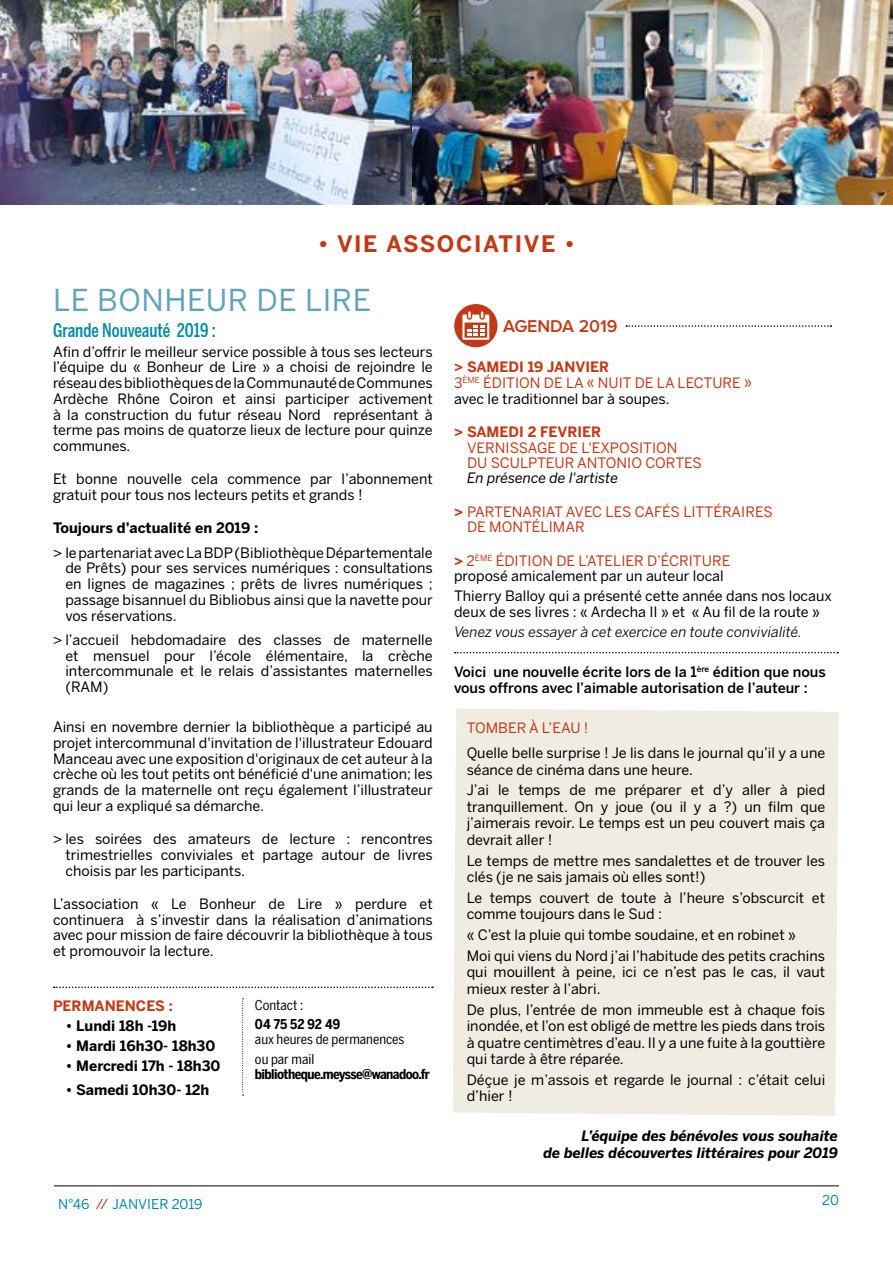
<style>
.page{position:relative;width:893px;height:1263px;background:#fff}
.page>*{position:absolute;margin:0;border:0;box-sizing:border-box;transform-origin:0 0}
.t1{font:30px "Benton Sans";letter-spacing:.02em;color:#60a4bb}
.t2{font:700 22.5px "Benton Sans";letter-spacing:.07em;color:#c43915}
.t3{font:500 18.75px "Benton Sans Compressed";color:#008ba7}
.t4{font:600 17.7px "Proxima Nova A";color:#c43915}
.t5{font:14.25px/15.8px "Benton Sans";color:#000}
.t6{font:14.25px/15.8px "Benton Sans";color:#c43915}
.t7{font:500 14.25px/15.8px "Benton Sans";color:#000}
.t8{font:700 14.25px "Benton Sans";color:#000}
.t9{font:italic 700 14.25px/16.2px "Benton Sans";color:#000;text-align:right}
.t10{font:italic 14.25px "Benton Sans";color:#000}
.t11{font:700 14.25px "Benton Sans";color:#c43915}
.t12{font:italic 14.25px "Benton Sans";color:#000}
.t13{font:700 13.5px "Benton Sans Condensed";letter-spacing:-.04em;color:#000}
.t14{font:13.5px/19.2px "Benton Sans Condensed";color:#000}
.t15{font:13.5px "Benton Sans";color:#008ba7}
.s1{font-weight:700}
.s2{color:#000}
.s3{font-weight:700;color:#c43915}
.s4{color:#c43915}
</style>
<div class="page">
<hr style="left:54px;top:1185px;width:785px;height:1px;background:#000">
<div style="left:453px;top:708px;width:386px;height:408px;background:#efece1"></div>
<img style="left:0;top:0;width:412px;height:205px">
<img style="left:412px;top:0;width:481px;height:205px">
<svg style="left:626px;top:325px;width:205px;height:2px"></svg>
<div style="left:454px;top:304px;width:43px;height:43px;background:#c43915;border-radius:50%"></div>
<svg style="left:462px;top:311px;width:27px;height:29px"></svg>
<svg style="left:242px;top:998px;width:2px;height:98px"></svg>
<svg style="left:54px;top:986px;width:379px;height:2px"></svg>
<svg style="left:455px;top:652px;width:383px;height:1px"></svg>
<h2 class="t2" style="left:318px;top:229px;width:258px">• VIE ASSOCIATIVE •</h2>
<h1 class="t1" style="left:53px;top:282px;width:320px">LE BONHEUR DE LIRE</h1>
<h3 class="t3" style="left:53px;top:318px;width:164px">Grande Nouveauté 2019 :</h3>
<p class="t5" style="left:53px;top:344px;width:381px;text-align:justify">Afin d’offrir le meilleur service possible à tous ses lecteurs l’équipe du « Bonheur de Lire » a choisi de rejoindre le réseau des bibliothèques de la Communauté de Communes Ardèche Rhône Coiron et ainsi participer activement à la construction du futur réseau Nord représentant à terme pas moins de quatorze lieux de lecture pour quinze communes.</p>
<p class="t5" style="left:53px;top:471px;width:381px">Et bonne nouvelle cela commence par l’abonnement gratuit pour tous nos lecteurs petits et grands !</p>
<p class="t8" style="left:53px;top:519px;width:207px">Toujours d’actualité en 2019 :</p>
<p class="t5" style="left:65px;top:545px;width:369px;text-align:justify;text-indent:-12px">&gt; le partenariat avec La BDP (Bibliothèque Départementale de Prêts) pour ses services numériques : consultations en lignes de magazines ; prêts de livres numériques ; passage bisannuel du Bibliobus ainsi que la navette pour vos réservations.</p>
<p class="t5" style="left:65px;top:632px;width:369px;text-align:justify;text-indent:-12px">&gt; l’accueil hebdomadaire des classes de maternelle et mensuel pour l’école élémentaire, la crèche intercommunale et le relais d’assistantes maternelles (RAM)</p>
<p class="t5" style="left:53px;top:719px;width:381px;text-align:justify">Ainsi en novembre dernier la bibliothèque a participé au projet intercommunal d'invitation de l'illustrateur Edouard Manceau avec une exposition d'originaux de cet auteur à la crèche où les tout petits ont bénéficié d'une animation; les grands de la maternelle ont reçu également l’illustrateur qui leur a expliqué sa démarche.</p>
<p class="t5" style="left:65px;top:831px;width:369px;text-align:justify;text-indent:-12px">&gt; les soirées des amateurs de lecture : rencontres trimestrielles conviviales et partage autour de livres choisis par les participants.</p>
<p class="t5" style="left:53px;top:896px;width:381px;text-align:justify">L’association « Le Bonheur de Lire » perdure et continuera à s’investir dans la réalisation d’animations avec pour mission de faire découvrir la bibliothèque à tous et promouvoir la lecture.</p>
<p class="t4" style="left:503px;top:316px;width:116px">AGENDA 2019</p>
<p class="t6" style="left:454px;top:359px;width:300px"><span class="s1">&gt; SAMEDI 19 JANVIER<br></span>3<sup>ÈME</sup> ÉDITION DE LA « NUIT DE LA LECTURE » <span class="s2">avec le traditionnel bar à soupes.</span></p>
<p class="t11" style="left:454px;top:423px;width:149px">&gt; SAMEDI 2 FEVRIER</p>
<p class="t6" style="left:467px;top:440px;width:236px">VERNISSAGE DE L'EXPOSITION<br>DU SCULPTEUR ANTONIO CORTES</p>
<p class="t12" style="left:467px;top:469px;width:153px">En présence de l'artiste</p>
<p class="t6" style="left:467px;top:504px;width:307px;text-indent:-13px"><span class="s1">&gt;</span> PARTENARIAT AVEC LES CAFÉS LITTÉRAIRES<br>DE MONTÉLIMAR</p>
<p class="t5" style="left:454px;top:553px;width:278px"><span class="s3">&gt;</span> <span class="s4">2</span><sup>ÈME</sup> <span class="s4">ÉDITION DE L’ATELIER D’ÉCRITURE </span>proposé amicalement par un auteur local</p>
<p class="t5" style="left:454px;top:588px;width:379px">Thierry Balloy qui a présenté cette année dans nos locaux deux de ses livres : « Ardecha II » et « Au fil de la route »</p>
<p class="t10" style="left:454px;top:623px;width:349px">Venez vous essayer à cet exercice en toute convivialité.</p>
<p class="t7" style="left:454px;top:664px;width:373px">Voici une nouvelle écrite lors de la 1<sup>ère</sup> édition que nous vous offrons avec l’aimable autorisation de l’auteur :</p>
<p class="t6" style="left:467px;top:720px;width:123px">TOMBER À L’EAU !</p>
<p class="t5" style="left:467px;top:745px;width:360px;line-height:16.5px">Quelle belle surprise ! Je lis dans le journal qu’il y a une séance de cinéma dans une heure.</p>
<p class="t5" style="left:467px;top:782px;width:360px;line-height:16.5px;text-align:justify">J’ai le temps de me préparer et d’y aller à pied tranquillement. On y joue (ou il y a ?) un film que j’aimerais revoir. Le temps est un peu couvert mais ça devrait aller !</p>
<p class="t5" style="left:467px;top:852px;width:360px;line-height:16.5px">Le temps de mettre mes sandalettes et de trouver les clés (je ne sais jamais où elles sont!)</p>
<p class="t5" style="left:467px;top:889px;width:360px;line-height:16.5px">Le temps couvert de toute à l’heure s’obscurcit et comme toujours dans le Sud :</p>
<p class="t5" style="left:467px;top:925px;width:360px;line-height:20.7px">« C’est la pluie qui tombe soudaine, et en robinet »<br>Moi qui viens du Nord j’ai l’habitude des petits crachins</p>
<p class="t5" style="left:467px;top:964px;width:360px;line-height:16.5px">qui mouillent à peine, ici ce n’est pas le cas, il vaut mieux rester à l’abri.</p>
<p class="t5" style="left:467px;top:1001px;width:360px;line-height:16.5px;text-align:justify">De plus, l’entrée de mon immeuble est à chaque fois inondée, et l’on est obligé de mettre les pieds dans trois à quatre centimètres d’eau. Il y a une fuite à la gouttière qui tarde à être réparée.</p>
<p class="t5" style="left:467px;top:1071px;width:360px;line-height:16.5px">Déçue je m’assois et regarde le journal : c’était celui d’hier !</p>
<p class="t9" style="left:543px;top:1128px;width:296px">L’équipe des bénévoles vous souhaite<br>de belles découvertes littéraires pour 2019</p>
<p class="t14" style="left:255px;top:995px;width:50px">Contact :</p>
<p class="t13" style="left:255px;top:1014px;width:87px">04 75 52 92 49</p>
<p class="t14" style="left:255px;top:1029px;width:151px">aux heures de permanences ou par mail</p>
<p class="t13" style="left:255px;top:1064px;width:176px">bibliotheque.meysse@wanadoo.fr</p>
<p class="t11" style="left:53px;top:997px;width:122px">PERMANENCES :</p>
<p class="t8" style="left:66px;top:1017px;width:112px">• Lundi 18h -19h</p>
<p class="t8" style="left:66px;top:1037px;width:151px">• Mardi 16h30- 18h30</p>
<p class="t8" style="left:66px;top:1057px;width:156px">• Mercredi 17h - 18h30</p>
<p class="t8" style="left:66px;top:1080px;width:145px">• Samedi 10h30- 12h</p>
<p class="t15" style="left:58px;top:1195px;width:146px">N°46 <span class="s4">//</span> JANVIER 2019</p>
<p class="t15" style="left:822px;top:1192px;width:18px">20</p>
</div>
